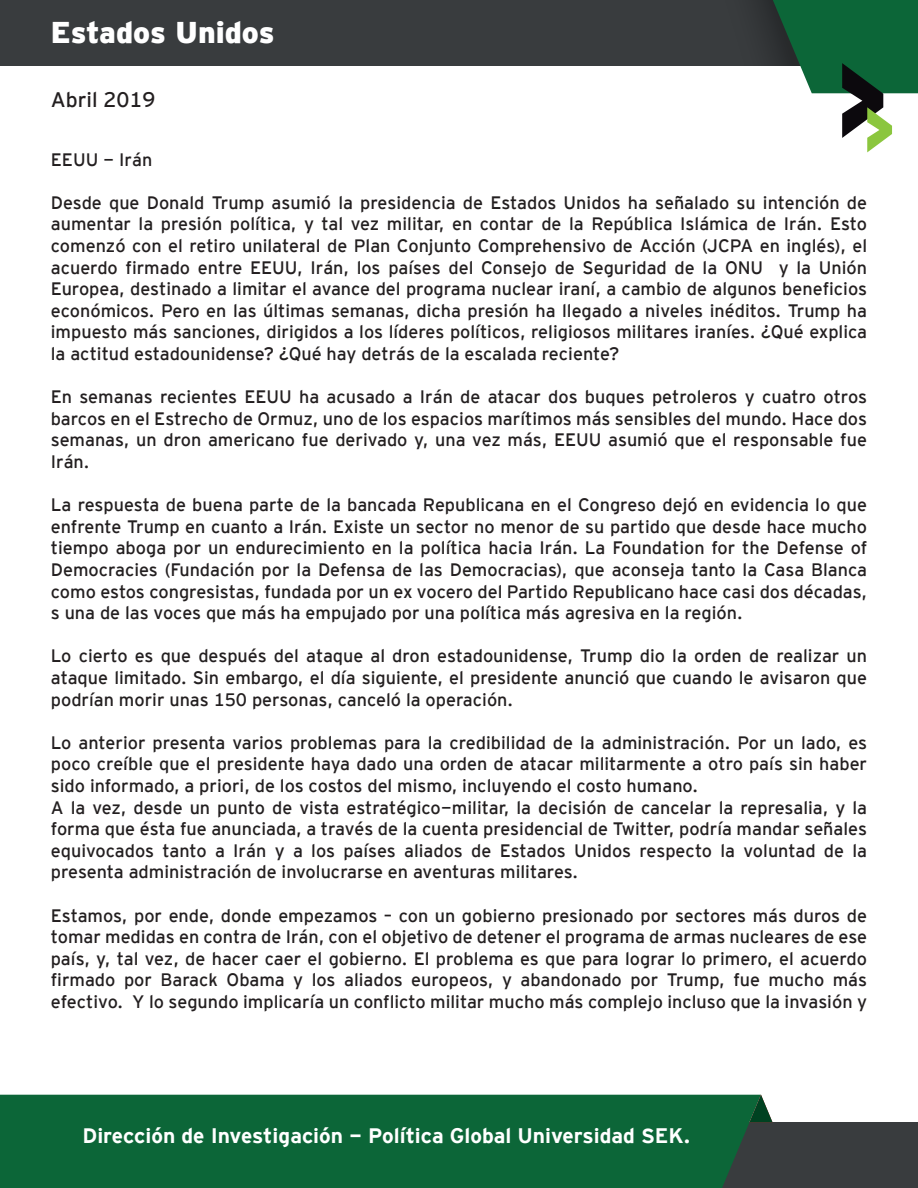
<style>
.page{position:relative;width:918px;height:1188px;background:#fff}
.page>*{position:absolute;margin:0;border:0;box-sizing:border-box;transform-origin:0 0}
.t1{font:900 30px "Interstate";color:#fff}
.t2{font:700 21px "Interstate Mono";color:#fff}
.t3{font:21px "Interstate Mono";color:#231f20}
.t4{font:18px/21.6px "Interstate Mono";color:#231f20;text-align:justify}
</style>
<div class="page">
<div style="left:591px;top:1122px;width:327px;height:66px;background:#393c3e"></div>
<div style="left:0;top:0;width:880px;height:66px;background:#393c3e"></div>
<div style="left:0;top:1095px;width:761px;height:93px;background:#0c6638"></div>
<svg style="left:749px;top:1095px;width:24px;height:27px"></svg>
<svg style="left:773px;top:0;width:145px;height:152px"></svg>
<h1 class="t1" style="left:51px;top:15px;width:225px">Estados Unidos</h1>
<p class="t3" style="left:51px;top:88px;width:106px">Abril 2019</p>
<p class="t4" style="left:51px;top:148px;width:103px">EEUU - Irán</p>
<p class="t4" style="left:51px;top:191px;width:818px">Desde que Donald Trump asumió la presidencia de Estados Unidos ha señalado su intención de aumentar la presión política, y tal vez militar, en contar de la República Islámica de Irán. Esto comenzó con el retiro unilateral de Plan Conjunto Comprehensivo de Acción (JCPA en inglés), el acuerdo firmado entre EEUU, Irán, los países del Consejo de Seguridad de la ONU y la Unión Europea, destinado a limitar el avance del programa nuclear iraní, a cambio de algunos beneficios económicos. Pero en las últimas semanas, dicha presión ha llegado a niveles inéditos. Trump ha impuesto más sanciones, dirigidos a los líderes políticos, religiosos militares iraníes. ¿Qué explica la actitud estadounidense? ¿Qué hay detrás de la escalada reciente?</p>
<p class="t4" style="left:51px;top:386px;width:818px">En semanas recientes EEUU ha acusado a Irán de atacar dos buques petroleros y cuatro otros barcos en el Estrecho de Ormuz, uno de los espacios marítimos más sensibles del mundo. Hace dos semanas, un dron americano fue derivado y, una vez más, EEUU asumió que el responsable fue Irán.</p>
<p class="t4" style="left:51px;top:494px;width:818px">La respuesta de buena parte de la bancada Republicana en el Congreso dejó en evidencia lo que enfrente Trump en cuanto a Irán. Existe un sector no menor de su partido que desde hace mucho tiempo aboga por un endurecimiento en la política hacia Irán. La Foundation for the Defense of Democracies (Fundación por la Defensa de las Democracias), que aconseja tanto la Casa Blanca como estos congresistas, fundada por un ex vocero del Partido Republicano hace casi dos décadas, s una de las voces que más ha empujado por una política más agresiva en la región.</p>
<p class="t4" style="left:51px;top:645px;width:818px">Lo cierto es que después del ataque al dron estadounidense, Trump dio la orden de realizar un ataque limitado. Sin embargo, el día siguiente, el presidente anunció que cuando le avisaron que podrían morir unas 150 personas, canceló la operación.</p>
<p class="t4" style="left:51px;top:731px;width:818px;text-align:left">Lo anterior presenta varios problemas para la credibilidad de la administración. Por un lado, es poco creíble que el presidente haya dado una orden de atacar militarmente a otro país sin haber sido informado, a priori, de los costos del mismo, incluyendo el costo humano.<br>A la vez, desde un punto de vista estratégico-militar, la decisión de cancelar la represalia, y la forma que ésta fue anunciada, a través de la cuenta presidencial de Twitter, podría mandar señales equivocados tanto a Irán y a los países aliados de Estados Unidos respecto la voluntad de la presenta administración de involucrarse en aventuras militares.</p>
<p class="t4" style="left:51px;top:904px;width:818px">Estamos, por ende, donde empezamos – con un gobierno presionado por sectores más duros de tomar medidas en contra de Irán, con el objetivo de detener el programa de armas nucleares de ese país, y, tal vez, de hacer caer el gobierno. El problema es que para lograr lo primero, el acuerdo firmado por Barack Obama y los aliados europeos, y abandonado por Trump, fue mucho más efectivo. Y lo segundo implicaría un conflicto militar mucho más complejo incluso que la invasión y</p>
<p class="t2" style="left:83px;top:1124px;width:609px">Dirección de Investigación - Política Global Universidad SEK.</p>
</div>
